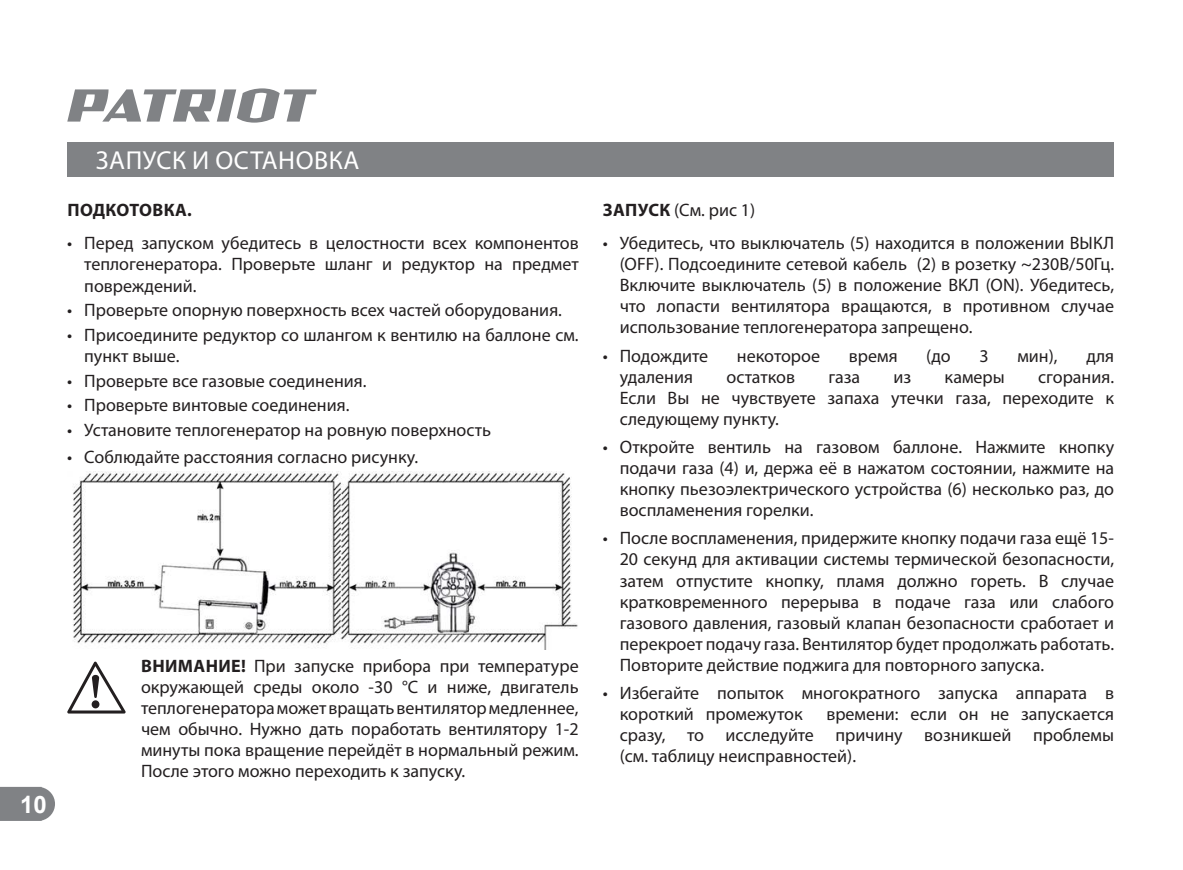
<style>
.page{position:relative;width:1183px;height:870px;background:#fff}
.page>*{position:absolute;margin:0;border:0;box-sizing:border-box;transform-origin:0 0}
.t1{font:26px "Myriad Pro";letter-spacing:.02em;color:#fff}
.t2{font:700 24px "Arial";color:#fff}
.t3{font:18px/21px "Myriad Pro";color:#231f20;text-align:justify}
.t4{font:700 18px "Myriad Pro";letter-spacing:.02em;color:#231f20}
.s1{font-weight:700}
</style>
<div class="page">
<svg style="left:0;top:786px;width:55px;height:34px;background:#8a8c8f"></svg>
<div style="left:67px;top:142px;width:1047px;height:34px;background:#808285"></div>
<svg style="left:67px;top:88px;width:250px;height:35px"></svg>
<img style="left:72px;top:471px;width:506px;height:178px">
<svg style="left:67px;top:661px;width:59px;height:52px"></svg>
<h1 class="t1" style="left:96px;top:148px;width:265px">ЗАПУСК И ОСТАНОВКА</h1>
<p class="t4" style="left:67px;top:201px;width:126px">ПОДКОТОВКА.</p>
<p class="t3" style="left:84px;top:232px;width:496px;line-height:21.6px;text-indent:-17px">• Перед запуском убедитесь в целостности всех компонентов теплогенератора. Проверьте шланг и редуктор на предмет повреждений.</p>
<p class="t3" style="left:67px;top:300px;width:496px">• Проверьте опорную поверхность всех частей оборудования.</p>
<p class="t3" style="left:84px;top:324px;width:496px;line-height:21.6px;text-indent:-17px">• Присоедините редуктор со шлангом к вентилю на баллоне см. пункт выше.</p>
<p class="t3" style="left:67px;top:371px;width:301px">• Проверьте все газовые соединения.</p>
<p class="t3" style="left:67px;top:395px;width:284px">• Проверьте винтовые соединения.</p>
<p class="t3" style="left:67px;top:420px;width:425px">• Установите теплогенератор на ровную поверхность</p>
<p class="t3" style="left:67px;top:446px;width:352px">• Соблюдайте расстояния согласно рисунку.</p>
<h2 class="t2" style="left:20px;top:790px;width:28px">10</h2>
<p class="t3" style="left:141px;top:655px;width:439px"><span class="s1">ВНИМАНИЕ!</span> При запуске прибора при температуре окружающей среды около -30 °C и ниже, двигатель теплогенератора может вращать вентилятор медленнее, чем обычно. Нужно дать поработать вентилятору 1-2 минуты пока вращение перейдёт в нормальный режим.<br>После этого можно переходить к запуску.</p>
<p class="t3" style="left:603px;top:200px;width:154px"><span class="s1">ЗАПУСК</span> (См. рис 1)</p>
<p class="t3" style="left:620px;top:233px;width:496px;text-indent:-17px">• Убедитесь, что выключатель (5) находится в положении ВЫКЛ (OFF). Подсоедините сетевой кабель (2) в розетку ~230В/50Гц.<br>Включите выключатель (5) в положение ВКЛ (ON). Убедитесь, что лопасти вентилятора вращаются, в противном случае использование теплогенератора запрещено.</p>
<p class="t3" style="left:603px;top:345px;width:107px">• Подождите</p>
<p class="t3" style="left:737px;top:345px;width:85px">некоторое</p>
<p class="t3" style="left:849px;top:345px;width:50px">время</p>
<p class="t3" style="left:926px;top:345px;width:26px">(до</p>
<p class="t3" style="left:979px;top:345px;width:11px">3</p>
<p class="t3" style="left:1017px;top:345px;width:42px">мин),</p>
<p class="t3" style="left:1086px;top:345px;width:29px">для</p>
<p class="t3" style="left:620px;top:366px;width:75px">удаления</p>
<p class="t3" style="left:726px;top:366px;width:70px">остатков</p>
<p class="t3" style="left:828px;top:366px;width:33px">газа</p>
<p class="t3" style="left:893px;top:366px;width:19px">из</p>
<p class="t3" style="left:944px;top:366px;width:62px">камеры</p>
<p class="t3" style="left:620px;top:366px;width:496px;text-indent:418px">сгорания.<br>Если Вы не чувствуете запаха утечки газа, переходите к следующему пункту.</p>
<p class="t3" style="left:620px;top:437px;width:496px;text-indent:-17px">• Откройте вентиль на газовом баллоне. Нажмите кнопку подачи газа (4) и, держа её в нажатом состоянии, нажмите на кнопку пьезоэлектрического устройства (6) несколько раз, до воспламенения горелки.</p>
<p class="t3" style="left:620px;top:528px;width:496px;text-indent:-17px">• После воспламенения, придержите кнопку подачи газа ещё 15- 20 секунд для активации системы термической безопасности, затем отпустите кнопку, пламя должно гореть. В случае кратковременного перерыва в подаче газа или слабого газового давления, газовый клапан безопасности сработает и перекроет подачу газа. Вентилятор будет продолжать работать.<br>Повторите действие поджига для повторного запуска.</p>
<p class="t3" style="left:620px;top:683px;width:496px;text-indent:-17px">• Избегайте попыток многократного запуска аппарата в короткий промежуток</p>
<p class="t3" style="left:620px;top:704px;width:496px;text-indent:207px">времени: если он не запускается сразу, то исследуйте причину возникшей проблемы (см. таблицу неисправностей).</p>
</div>
